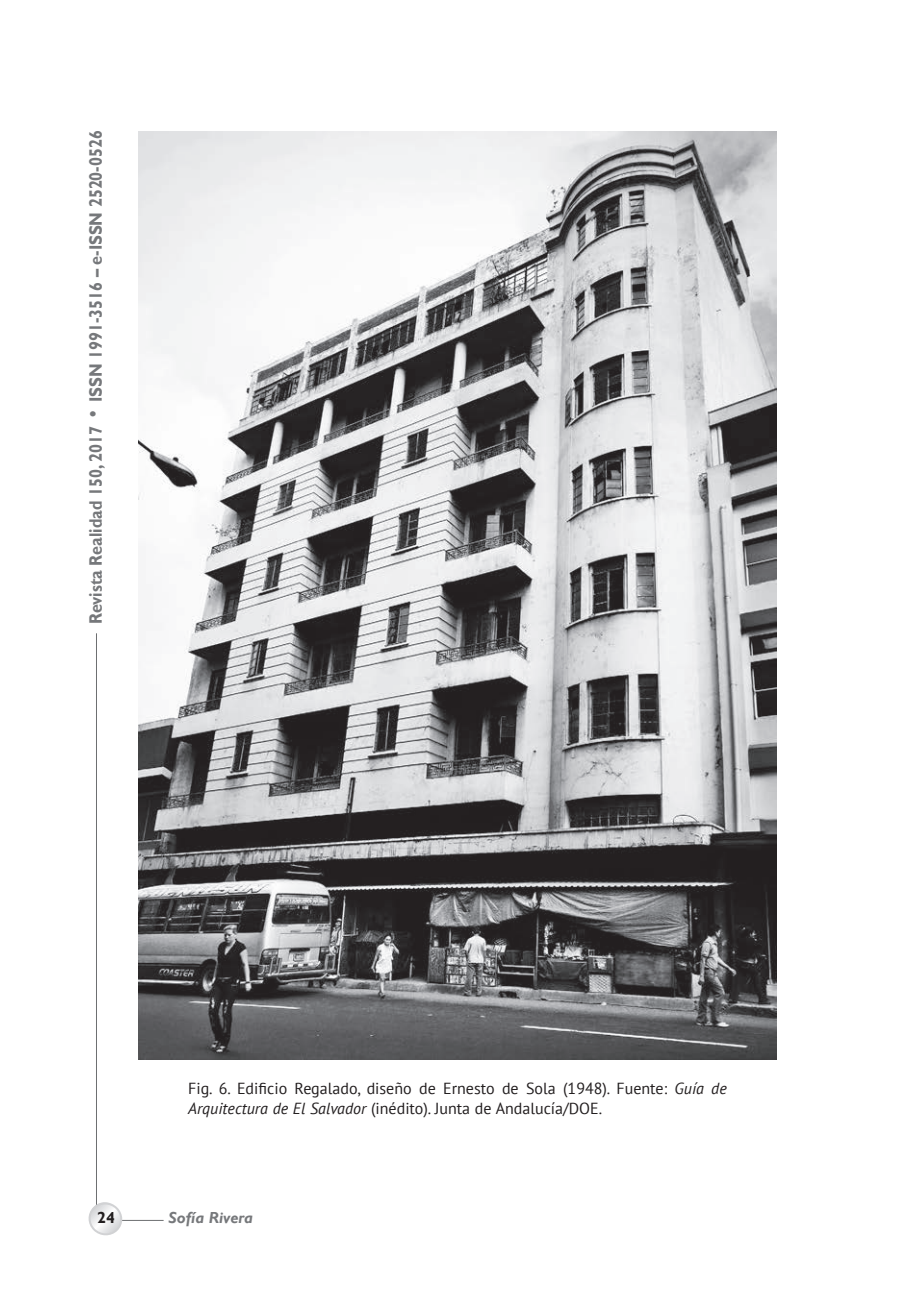
<style>
.page{position:relative;width:915px;height:1312px;background:#fff}
.page>*{position:absolute;margin:0;border:0;box-sizing:border-box;transform-origin:0 0}
.t1{font:700 18px "Gill Sans";color:#76787b;scale:.9 1}
.t2{font:16px/20px "PT Sans";color:#231f20}
.t3{font:italic 700 16px "Gill Sans";color:#76787b}
.t4{font:700 16px "Gill Sans";color:#231f20}
.s1{font-size:20px}
.s2{font-style:italic}
</style>
<div class="page">
<hr style="left:96px;top:633px;width:1px;height:579px;background:#6d6f71">
<hr style="left:104px;top:1220px;width:60px;height:1px;background:#6d6f71">
<svg style="left:88px;top:1202px;width:38px;height:34px"></svg>
<img style="left:139px;top:131px;width:637px;height:928px">
<p class="t1" style="left:85px;top:624px;width:550px;rotate:-90deg">Revista Realidad 150, 2017 <span class="s1">•</span> ISSN 1991-3516 – e-ISSN 2520-0526</p>
<p class="t2" style="left:188px;top:1078px;width:540px">Fig. 6. Edificio Regalado, diseño de Ernesto de Sola (1948). Fuente: <span class="s2">Guía de<br>Arquitectura de El Salvador</span> (inédito). Junta de Andalucía/DOE.</p>
<p class="t4" style="left:97px;top:1207px;width:19px">24</p>
<p class="t3" style="left:169px;top:1207px;width:86px">Sofía Rivera</p>
</div>
